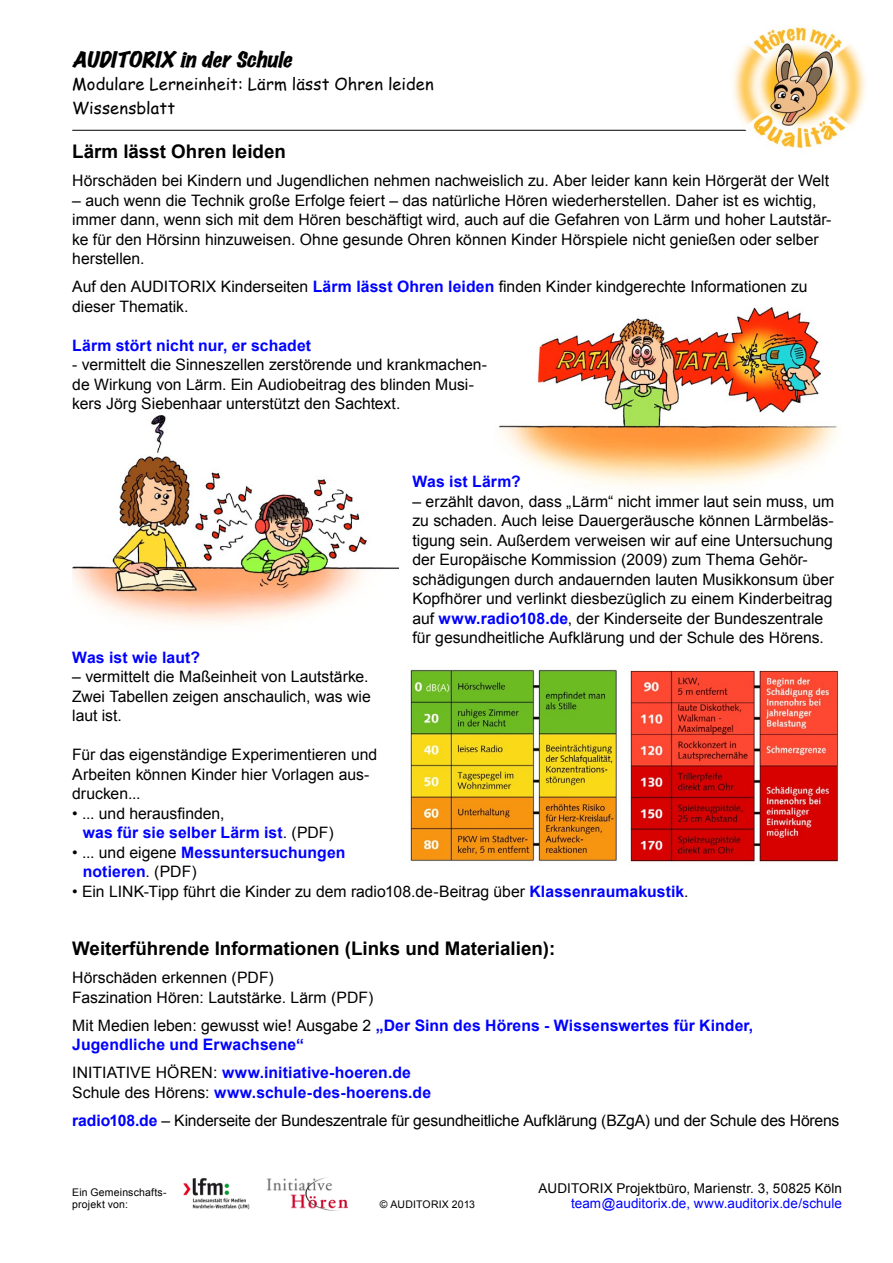
<style>
.page{position:relative;width:893px;height:1263px;background:#fff}
.page>*{position:absolute;margin:0;border:0;box-sizing:border-box;transform-origin:0 0}
.t1{font:italic expanded 19.5px "Marker Felt";color:#000;scale:1.1 1}
.t2{font:700 18.75px "Arial";color:#000}
.t3{font:16.5px "Comic Sans MS";letter-spacing:.005em;color:#000}
.t4{font:15.75px/19.5px "Arial";color:#000}
.t5{font:700 15.75px/19.5px "Arial";letter-spacing:.005em;color:#00f}
.t6{font:13.5px "Arial";letter-spacing:.005em;color:#000}
.t7{font:13.5px "Arial";letter-spacing:.005em;color:#00f}
.t8{font:10.5px "Arial";letter-spacing:.015em;color:#000}
.s1{font-weight:700;color:#00f}
.s2{font-weight:400;color:#000}
</style>
<div class="page">
<img style="left:499px;top:308px;width:339px;height:178px">
<hr style="left:72px;top:130px;width:770px;height:1px;background:#000">
<img style="left:730px;top:17px;width:137px;height:138px;border-radius:50%">
<img style="left:267px;top:1177px;width:80px;height:34px">
<img style="left:183px;top:1178px;width:67px;height:32px">
<img style="left:72px;top:416px;width:327px;height:208px">
<img style="left:410px;top:669px;width:207px;height:193px">
<img style="left:630px;top:670px;width:209px;height:192px">
<p class="t1" style="left:72px;top:49px;width:205px">AUDITORIX in derSchule</p>
<p class="t3" style="left:72px;top:72px;width:363px">Modulare Lerneinheit: Lärm lässt Ohren leiden</p>
<p class="t3" style="left:72px;top:96px;width:105px">Wissensblatt</p>
<p class="t2" style="left:72px;top:141px;width:215px">Lärm lässt Ohren leiden</p>
<p class="t4" style="left:72px;top:171px;width:758px">Hörschäden bei Kindern und Jugendlichen nehmen nachweislich zu. Aber leider kann kein Hörgerät der Welt</p>
<p class="t4" style="left:72px;top:190px;width:761px">– auch wenn die Technik große Erfolge feiert – das natürliche Hören wiederherstellen. Daher ist es wichtig, immer dann, wenn sich mit dem Hören beschäftigt wird, auch auf die Gefahren von Lärm und hoher Lautstär&shy;ke für den Hörsinn hinzuweisen. Ohne gesunde Ohren können Kinder Hörspiele nicht genießen oder selber herstellen.</p>
<p class="t4" style="left:72px;top:277px;width:737px">Auf den AUDITORIX Kinderseiten <span class="s1">Lärm lässt Ohren leiden</span> finden Kinder kindgerechte Informationen zu dieser Thematik.</p>
<p class="t5" style="left:72px;top:335px;width:240px">Lärm stört nicht nur, er schadet</p>
<p class="t4" style="left:72px;top:355px;width:416px">- vermittelt die Sinneszellen zerstörende und krankmachen&shy;de Wirkung von Lärm. Ein Audiobeitrag des blinden Musi&shy;kers Jörg Siebenhaar unterstützt den Sachtext.</p>
<p class="t5" style="left:412px;top:472px;width:110px">Was ist Lärm?</p>
<p class="t4" style="left:412px;top:491px;width:423px">– erzählt davon, dass „Lärm“ nicht immer laut sein muss, um zu schaden. Auch leise Dauergeräusche können Lärmbeläs&shy;tigung sein. Außerdem verweisen wir auf eine Untersuchung der Europäische Kommission (2009) zum Thema Gehör&shy;schädigungen durch andauernden lauten Musikkonsum über Kopfhörer und verlinkt diesbezüglich zu einem Kinderbeitrag auf <span class="s1">www.radio108.de</span>, der Kinderseite der Bundeszentrale für gesundheitliche Aufklärung und der Schule des Hörens.</p>
<p class="t5" style="left:72px;top:647px;width:129px">Was ist wie laut?</p>
<p class="t4" style="left:72px;top:667px;width:300px">– vermittelt die Maßeinheit von Lautstärke.<br>Zwei Tabellen zeigen anschaulich, was wie laut ist.</p>
<p class="t4" style="left:72px;top:745px;width:306px">Für das eigenständige Experimentieren und<br>Arbeiten können Kinder hier Vorlagen aus&shy;drucken...</p>
<p class="t4" style="left:72px;top:803px;width:154px">• ... und herausfinden,</p>
<p class="t5" style="left:83px;top:823px;width:252px">was für sie selber Lärm ist<span class="s2">. (PDF)</span></p>
<p class="t5" style="left:72px;top:842px;width:275px"><span class="s2">• ... und eigene</span> Messuntersuchungen</p>
<p class="t5" style="left:83px;top:862px;width:115px">notieren<span class="s2">. (PDF)</span></p>
<p class="t4" style="left:72px;top:881px;width:618px">• Ein LINK-Tipp führt die Kinder zu dem radio108.de-Beitrag über <span class="s1">Klassenraumakustik</span>.</p>
<p class="t2" style="left:72px;top:938px;width:485px">Weiterführende Informationen (Links und Materialien):</p>
<p class="t4" style="left:72px;top:968px;width:203px">Hörschäden erkennen (PDF)</p>
<p class="t4" style="left:72px;top:987px;width:303px">Faszination Hören: Lautstärke. Lärm (PDF)</p>
<p class="t5" style="left:72px;top:1015px;width:682px"><span class="s2">Mit Medien leben: gewusst wie! Ausgabe 2</span> „Der Sinn des Hörens - Wissenswertes für Kinder,<br>Jugendliche und Erwachsene“</p>
<p class="t5" style="left:72px;top:1063px;width:340px"><span class="s2">INITIATIVE HÖREN:</span> www.initiative-hoeren.de</p>
<p class="t5" style="left:72px;top:1082px;width:360px"><span class="s2">Schule des Hörens:</span> www.schule-des-hoerens.de</p>
<p class="t4" style="left:72px;top:1110px;width:769px"><span class="s1">radio108.de</span> – Kinderseite der Bundeszentrale für gesundheitliche Aufklärung (BZgA) und der Schule des Hörens</p>
<p class="t8" style="left:72px;top:1186px;width:96px">Ein Gemeinschafts-</p>
<p class="t8" style="left:72px;top:1198px;width:57px">projekt von:</p>
<p class="t8" style="left:380px;top:1198px;width:97px">© AUDITORIX 2013</p>
<p class="t6" style="left:539px;top:1180px;width:305px">AUDITORIX Projektbüro, Marienstr. 3, 50825 Köln</p>
<p class="t7" style="left:571px;top:1195px;width:272px">team@auditorix.de, www.auditorix.de/schule</p>
</div>
